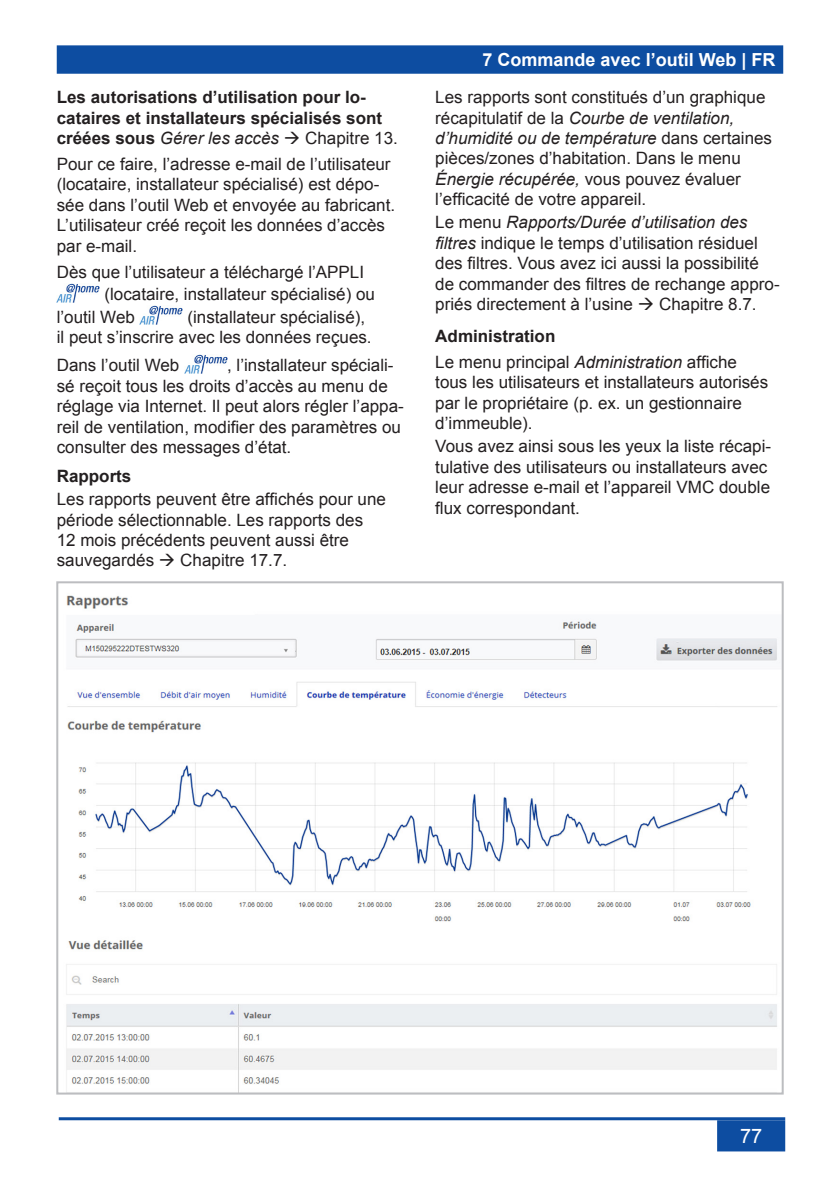
<style>
.page{position:relative;width:840px;height:1191px;background:#fff}
.page>*{position:absolute;margin:0;border:0;box-sizing:border-box;transform-origin:0 0}
.t1{font:20px "Arial";color:#fff}
.t2{font:700 18px "Arial";color:#fff}
.t3{font:17px/20.4px "Arial";color:#231f20}
.t4{font:700 17px/20.4px "Arial";color:#231f20}
.s1{font-weight:400;font-style:italic}
.s2{font-weight:400}
.s3{font-style:italic}
.s4{font-weight:700}
</style>
<div class="page">
<div style="left:58px;top:46px;width:723px;height:27px;background:#0d4da1"></div>
<div style="left:57px;top:45px;width:725px;height:29px;border:2px solid #0d4da1"></div>
<hr style="left:59px;top:1117px;width:725px;height:3px;background:#0d4da1">
<div style="left:717px;top:1121px;width:66px;height:29px;background:#0d4da1"></div>
<div style="left:716px;top:1120px;width:68px;height:31px;border:2px solid #0d4da1"></div>
<img style="left:57px;top:283px;width:43px;height:19px">
<img style="left:140px;top:306px;width:43px;height:19px">
<img style="left:184px;top:354px;width:43px;height:19px">
<img style="left:66px;top:595px;width:711px;height:496px">
<p class="t4" style="left:57px;top:87px;width:342px">Les autorisations d’utilisation pour lo&shy;cataires et installateurs spécialisés sont créées sous <span class="s1">Gérer les accès</span> → <span class="s2">Chapitre 13.</span></p>
<p class="t3" style="left:57px;top:154px;width:339px">Pour ce faire, l’adresse e-mail de l’utilisateur (locataire, installateur spécialisé) est dépo&shy;sée dans l’outil Web et envoyée au fabricant.<br>L’utilisateur créé reçoit les données d’accès par e-mail.</p>
<p class="t3" style="left:57px;top:262px;width:309px">Dès que l’utilisateur a téléchargé l’APPLI</p>
<p class="t3" style="left:104px;top:284px;width:272px">(locataire, installateur spécialisé) ou</p>
<p class="t3" style="left:57px;top:307px;width:80px">l’outil Web</p>
<p class="t3" style="left:57px;top:307px;width:316px;text-indent:131px">(installateur spécialisé), il peut s’inscrire avec les données reçues.</p>
<p class="t3" style="left:57px;top:355px;width:124px">Dans l’outil Web</p>
<p class="t3" style="left:57px;top:355px;width:348px;text-indent:170px">, l’installateur spéciali&shy;sé reçoit tous les droits d’accès au menu de réglage via Internet. Il peut alors régler l’appa&shy;reil de ventilation, modifier des paramètres ou consulter des messages d’état.</p>
<p class="t4" style="left:57px;top:466px;width:76px">Rapports</p>
<p class="t3" style="left:57px;top:489px;width:330px">Les rapports peuvent être affichés pour une période sélectionnable. Les rapports des 12 mois précédents peuvent aussi être sauvegardés → Chapitre 17.7.</p>
<p class="t2" style="left:482px;top:48px;width:294px">7 Commande avec l’outil Web | FR</p>
<p class="t3" style="left:435px;top:87px;width:338px">Les rapports sont constitués d’un graphique récapitulatif de la <span class="s3">Courbe de ventilation, d’humidité ou de température</span> dans certaines pièces/zones d’habitation. Dans le menu <span class="s3">Énergie récupérée,</span> vous pouvez évaluer l’efficacité de votre appareil.</p>
<p class="t3" style="left:435px;top:212px;width:345px">Le menu <span class="s3">Rapports/Durée d’utilisation des filtres</span> indique le temps d’utilisation résiduel des filtres. Vous avez ici aussi la possibilité de commander des filtres de rechange appro&shy;priés directement à l’usine → Chapitre 8.7.</p>
<p class="t3" style="left:435px;top:323px;width:303px;line-height:26px"><span class="s4">Administration<br></span>Le menu principal <span class="s3">Administration</span> affiche</p>
<p class="t3" style="left:435px;top:372px;width:334px">tous les utilisateurs et installateurs autorisés par le propriétaire (p. ex. un gestionnaire d’immeuble).</p>
<p class="t3" style="left:435px;top:436px;width:337px">Vous avez ainsi sous les yeux la liste récapi&shy;tulative des utilisateurs ou installateurs avec leur adresse e-mail et l’appareil VMC double flux correspondant.</p>
<p class="t1" style="left:739px;top:1123px;width:24px">77</p>
</div>
